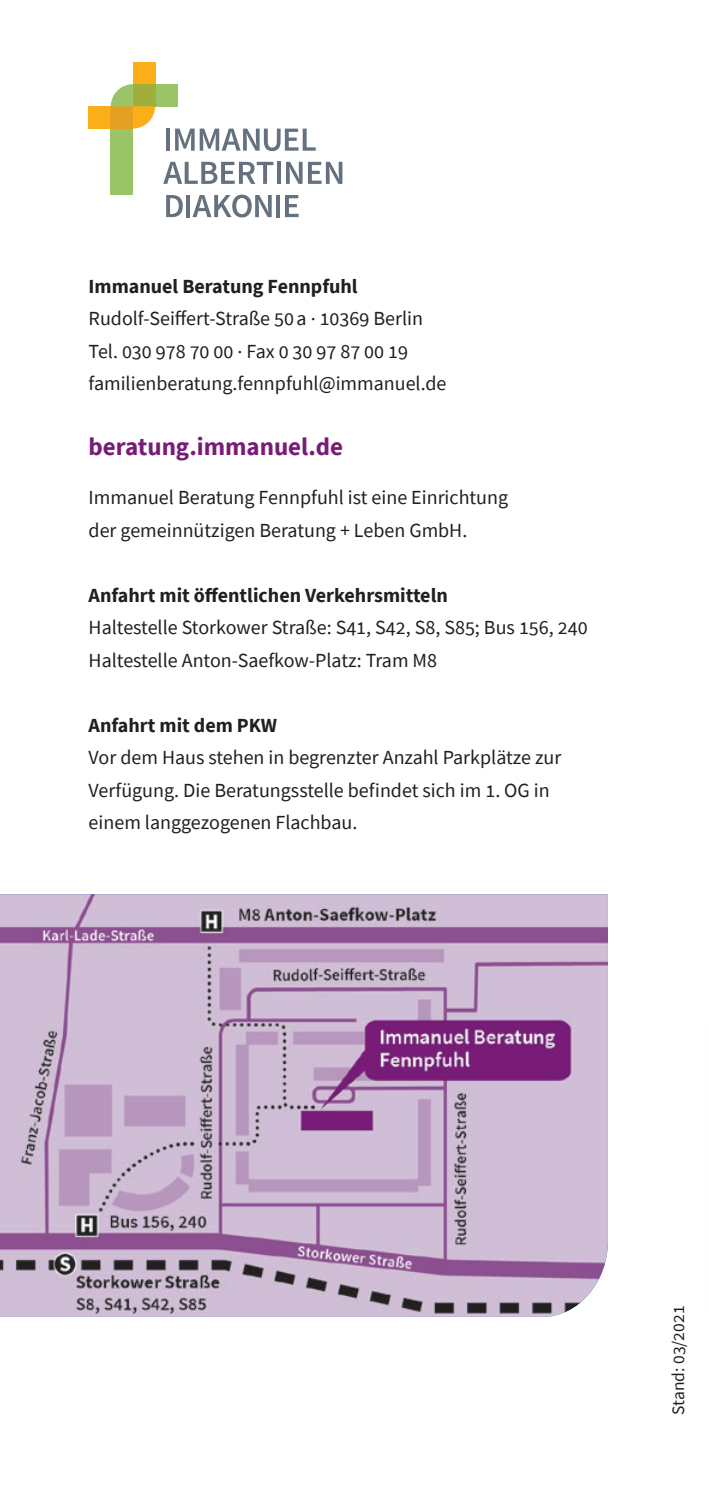
<style>
.page{position:relative;width:709px;height:1489px;background:#fff}
.page>*{position:absolute;margin:0;border:0;box-sizing:border-box;transform-origin:0 0}
.t1{font:700 25px "Source Sans Pro";color:#781c78}
.t2{font:20px/32.5px "Source Sans Pro";color:#231f20}
.t3{font:700 20px "Source Sans Pro";color:#231f20}
.t4{font:17.5px "Source Sans Pro";color:#231f20}
</style>
<div class="page">
<hr style="left:708px;top:276px;width:1px;height:748px;background:#231f20">
<img style="left:0;top:894px;width:608px;height:422px">
<hr style="left:166px;top:129px;width:4px;height:22px;background:#66717f">
<svg style="left:175px;top:129px;width:141px;height:22px"></svg>
<svg style="left:163px;top:162px;width:110px;height:22px"></svg>
<hr style="left:277px;top:162px;width:4px;height:22px;background:#66717f">
<svg style="left:286px;top:162px;width:16px;height:22px"></svg>
<svg style="left:308px;top:162px;width:34px;height:22px"></svg>
<svg style="left:166px;top:195px;width:17px;height:22px"></svg>
<hr style="left:186px;top:195px;width:4px;height:22px;background:#66717f">
<svg style="left:192px;top:195px;width:80px;height:22px"></svg>
<hr style="left:276px;top:195px;width:4px;height:22px;background:#66717f">
<svg style="left:285px;top:195px;width:14px;height:22px"></svg>
<div style="left:111px;top:128px;width:22px;height:67px;background:#99c567"></div>
<div style="left:155px;top:84px;width:22px;height:22px;background:#99c567"></div>
<div style="left:89px;top:106px;width:22px;height:22px;background:#faaf18"></div>
<div style="left:133px;top:62px;width:22px;height:22px;background:#faaf18"></div>
<svg style="left:111px;top:84px;width:44px;height:44px;background:#cab84b"></svg>
<p class="t3" style="left:89px;top:272px;width:270px">Immanuel Beratung Fennpfuhl</p>
<p class="t2" style="left:89px;top:302px;width:359px">Rudolf-Seiffert-Straße 50a . 10369 Berlin<br>Tel. 030 978 70 00 . Fax 0 30 97 87 00 19 familienberatung.fennpfuhl@immanuel.de</p>
<p class="t1" style="left:89px;top:430px;width:256px">beratung.immanuel.de</p>
<p class="t2" style="left:89px;top:481px;width:421px">Immanuel Beratung Fennpfuhl ist eine Einrichtung der gemeinnützigen Beratung + Leben GmbH.</p>
<p class="t3" style="left:89px;top:581px;width:361px">Anfahrt mit öffentlichen Verkehrsmitteln</p>
<p class="t2" style="left:89px;top:611px;width:500px">Haltestelle Storkower Straße: S41, S42, S8, S85; Bus 156, 240<br>Haltestelle Anton-Saefkow-Platz: Tram M8</p>
<p class="t3" style="left:89px;top:711px;width:190px">Anfahrt mit dem PKW</p>
<p class="t2" style="left:89px;top:741px;width:474px">Vor dem Haus stehen in begrenzter Anzahl Parkplätze zur<br>Verfügung. Die Beratungsstelle befindet sich im 1. OG in einem langgezogenen Flachbau.</p>
<p class="t4" style="left:667px;top:1414px;width:110px;rotate:-90deg">Stand: 03/2021</p>
</div>
